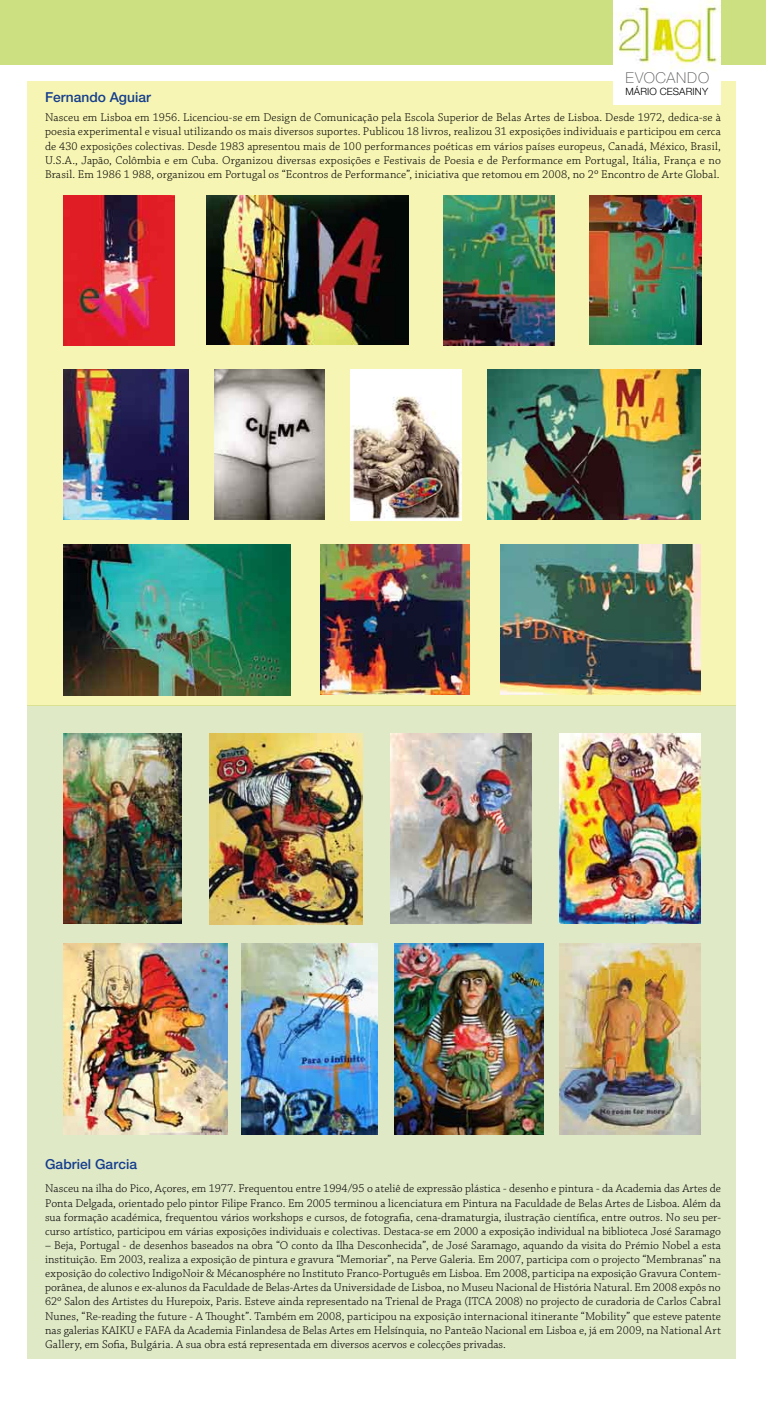
<style>
.page{position:relative;width:766px;height:1404px;background:#fff}
.page>*{position:absolute;margin:0;border:0;box-sizing:border-box;transform-origin:0 0}
.t1{font:100 15px "Helvetica Neue LT Std";letter-spacing:.05em;color:#58595b}
.t2{font:500 13.75px "Helvetica Neue LT Std";letter-spacing:.005em;color:#143d8d}
.t3{font:300 11.88px/14.1px "Chaparral Pro";color:#000;text-align:justify}
.t4{font:300 10px "Helvetica Neue LT Std";letter-spacing:.015em;color:#000}
</style>
<div class="page">
<div style="left:27px;top:81px;width:708px;height:624px;background:#f6f5b3"></div>
<div style="left:27px;top:705px;width:708px;height:653px;background:#e0e9c6"></div>
<div style="left:0;top:0;width:765px;height:64px;background:#cce081"></div>
<img style="left:613px;top:0;width:107px;height:105px">
<img style="left:63px;top:733px;width:119px;height:190px">
<img style="left:63px;top:195px;width:111px;height:150px">
<img style="left:206px;top:195px;width:202px;height:149px">
<img style="left:63px;top:369px;width:125px;height:150px">
<img style="left:63px;top:544px;width:228px;height:151px">
<img style="left:443px;top:195px;width:111px;height:150px">
<img style="left:214px;top:369px;width:111px;height:150px">
<img style="left:589px;top:195px;width:111px;height:149px">
<img style="left:350px;top:369px;width:111px;height:151px">
<img style="left:500px;top:544px;width:199px;height:150px">
<img style="left:487px;top:369px;width:213px;height:151px">
<img style="left:320px;top:544px;width:149px;height:150px">
<img style="left:63px;top:943px;width:164px;height:191px">
<img style="left:209px;top:733px;width:153px;height:191px">
<img style="left:390px;top:733px;width:141px;height:190px">
<img style="left:559px;top:943px;width:141px;height:191px">
<img style="left:559px;top:733px;width:141px;height:190px">
<img style="left:241px;top:943px;width:136px;height:191px">
<img style="left:395px;top:943px;width:148px;height:191px">
<p class="t1" style="left:625px;top:69px;width:85px">EVOCANDO</p>
<p class="t4" style="left:625px;top:85px;width:84px">MÁRIO CESARINY</p>
<p class="t3" style="left:45px;top:111px;width:677px">Nasceu em Lisboa em 1956. Licenciou-se em Design de Comunicação pela Escola Superior de Belas Artes de Lisboa. Desde 1972, dedica-se à poesia experimental e visual utilizando os mais diversos suportes. Publicou 18 livros, realizou 31 exposições individuais e participou em cerca de 430 exposições colectivas. Desde 1983 apresentou mais de 100 performances poéticas em vários países europeus, Canadá, México, Brasil, U.S.A., Japão, Colômbia e em Cuba. Organizou diversas exposições e Festivais de Poesia e de Performance em Portugal, Itália, França e no Brasil. Em 1986 1 988, organizou em Portugal os “Econtros de Performance”, iniciativa que retomou em 2008, no 2º Encontro de Arte Global.</p>
<p class="t2" style="left:45px;top:89px;width:107px">Fernando Aguiar</p>
<p class="t2" style="left:45px;top:1155px;width:93px">Gabriel Garcia</p>
<p class="t3" style="left:45px;top:1181px;width:677px">Nasceu na ilha do Pico, Açores, em 1977. Frequentou entre 1994/95 o ateliê de expressão plástica - desenho e pintura - da Academia das Artes de Ponta Delgada, orientado pelo pintor Filipe Franco. Em 2005 terminou a licenciatura em Pintura na Faculdade de Belas Artes de Lisboa. Além da sua formação académica, frequentou vários workshops e cursos, de fotografia, cena-dramaturgia, ilustração científica, entre outros. No seu per&shy;curso artístico, participou em várias exposições individuais e colectivas. Destaca-se em 2000 a exposição individual na biblioteca José Saramago</p>
<p class="t3" style="left:45px;top:1238px;width:677px">– Beja, Portugal - de desenhos baseados na obra “O conto da Ilha Desconhecida”, de José Saramago, aquando da visita do Prémio Nobel a esta instituição. Em 2003, realiza a exposição de pintura e gravura “Memoriar”, na Perve Galeria. Em 2007, participa com o projecto “Membranas” na exposição do colectivo IndigoNoir &amp; Mécanosphére no Instituto Franco-Português em Lisboa. Em 2008, participa na exposição Gravura Contem&shy;porânea, de alunos e ex-alunos da Faculdade de Belas-Artes da Universidade de Lisboa, no Museu Nacional de História Natural. Em 2008 expôs no 62º Salon des Artistes du Hurepoix, Paris. Esteve ainda representado na Trienal de Praga (ITCA 2008) no projecto de curadoria de Carlos Cabral Nunes, “Re-reading the future - A Thought”. Também em 2008, participou na exposição internacional itinerante “Mobility” que esteve patente nas galerias KAIKU e FAFA da Academia Finlandesa de Belas Artes em Helsínquia, no Panteão Nacional em Lisboa e, já em 2009, na National Art Gallery, em Sofia, Bulgária. A sua obra está representada em diversos acervos e colecções privadas.</p>
</div>
